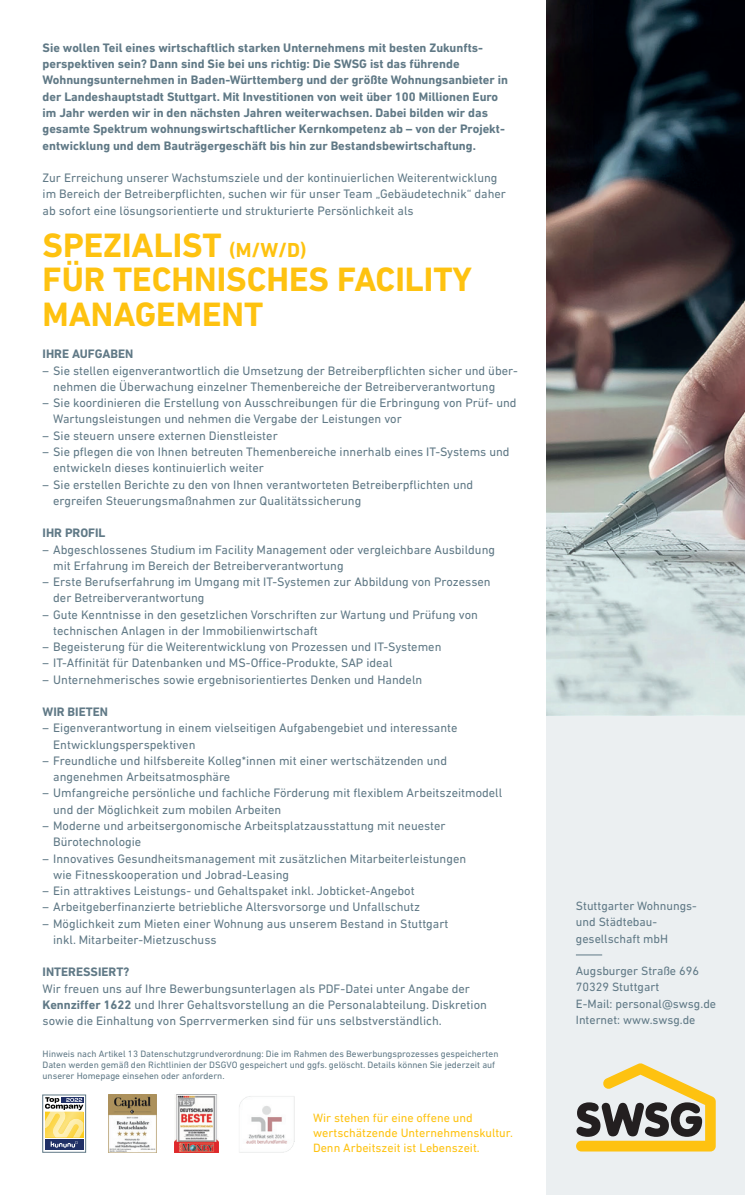
<style>
.page{position:relative;width:745px;height:1195px;background:#fff}
.page>*{position:absolute;margin:0;border:0;box-sizing:border-box;transform-origin:0 0}
.t1{font:700 34.38px/34.4px "DIN Next LT Pro";color:#fec210}
.t2{font:12.5px/16.2px "DIN Next LT Pro";color:#607986}
.t3{font:700 12.5px/16.2px "DIN Next LT Pro";color:#607986}
.t4{font:12.25px/16.2px "DIN Next LT Pro";color:#607986}
.t5{font:12.25px/15px "DIN Next LT Pro";color:#fec210}
.t6{font:12.12px "DIN Next LT Pro";color:#607986}
.t7{font:9.38px/11.2px "DIN Next LT Pro";color:#607986}
.s1{font-size:20.62px}
.s2{font-weight:700}
</style>
<div class="page">
<div style="left:546px;top:715px;width:198px;height:479px;background:#ebeff1"></div>
<img style="left:546px;top:0;width:198px;height:715px">
<svg style="left:576px;top:954px;width:25px;height:1px"></svg>
<svg style="left:576px;top:1063px;width:139px;height:88px"></svg>
<img style="left:174px;top:1094px;width:44px;height:58px">
<img style="left:108px;top:1094px;width:48px;height:58px">
<img style="left:239px;top:1096px;width:56px;height:56px">
<svg style="left:45px;top:1097px;width:39px;height:53px"></svg>
<img style="left:45px;top:1111px;width:38px;height:26px">
<div style="left:45px;top:1138px;width:38px;height:11px;background:#203066"></div>
<svg style="left:45px;top:1097px;width:38px;height:12px"></svg>
<svg style="left:51px;top:1141px;width:27px;height:6px"></svg>
<p class="t3" style="left:43px;top:39px;width:466px">Sie wollen Teil eines wirtschaftlich starken Unternehmens mit besten Zukunfts&shy;perspektiven sein? Dann sind Sie bei uns richtig: Die SWSG ist das führende Wohnungsunternehmen in Baden-Württemberg und der größte Wohnungsanbieter in der Landeshauptstadt Stuttgart. Mit Investitionen von weit über 100 Millionen Euro im Jahr werden wir in den nächsten Jahren weiterwachsen. Dabei bilden wir das gesamte Spektrum wohnungswirtschaftlicher Kernkompetenz ab – von der Projekt&shy;entwicklung und dem Bauträgergeschäft bis hin zur Bestandsbewirtschaftung.</p>
<p class="t2" style="left:43px;top:169px;width:464px">Zur Erreichung unserer Wachstumsziele und der kontinuierlichen Weiterentwicklung im Bereich der Betreiberpflichten, suchen wir für unser Team „Gebäudetechnik“ daher ab sofort eine lösungsorientierte und strukturierte Persönlichkeit als</p>
<h1 class="t1" style="left:43px;top:228px;width:431px">SPEZIALIST <span class="s1">(M/W/D)<br></span>FÜR TECHNISCHES FACILITY<br>MANAGEMENT</h1>
<p class="t3" style="left:43px;top:346px;width:92px">IHRE AUFGABEN</p>
<p class="t2" style="left:53px;top:362px;width:466px;text-indent:-11px">– Sie stellen eigenverantwortlich die Umsetzung der Betreiberpflichten sicher und über&shy;nehmen die Überwachung einzelner Themenbereiche der Betreiberverantwortung</p>
<p class="t2" style="left:53px;top:394px;width:464px;text-indent:-11px">– Sie koordinieren die Erstellung von Ausschreibungen für die Erbringung von Prüf- und<br>Wartungsleistungen und nehmen die Vergabe der Leistungen vor</p>
<p class="t2" style="left:43px;top:427px;width:236px">– Sie steuern unsere externen Dienstleister</p>
<p class="t2" style="left:53px;top:443px;width:457px;text-indent:-11px">– Sie pflegen die von Ihnen betreuten Themenbereiche innerhalb eines IT-Systems und entwickeln dieses kontinuierlich weiter</p>
<p class="t2" style="left:53px;top:476px;width:421px;text-indent:-11px">– Sie erstellen Berichte zu den von Ihnen verantworteten Betreiberpflichten und ergreifen Steuerungsmaßnahmen zur Qualitätssicherung</p>
<p class="t3" style="left:43px;top:524px;width:64px">IHR PROFIL</p>
<p class="t2" style="left:53px;top:541px;width:443px;text-indent:-11px">– Abgeschlossenes Studium im Facility Management oder vergleichbare Ausbildung mit Erfahrung im Bereich der Betreiberverantwortung</p>
<p class="t2" style="left:53px;top:573px;width:438px;text-indent:-11px">– Erste Berufserfahrung im Umgang mit IT-Systemen zur Abbildung von Prozessen der Betreiberverantwortung</p>
<p class="t2" style="left:53px;top:606px;width:426px;text-indent:-11px">– Gute Kenntnisse in den gesetzlichen Vorschriften zur Wartung und Prüfung von technischen Anlagen in der Immobilienwirtschaft</p>
<p class="t2" style="left:43px;top:638px;width:400px">– Begeisterung für die Weiterentwicklung von Prozessen und IT-Systemen</p>
<p class="t2" style="left:43px;top:654px;width:351px">– IT-Affinität für Datenbanken und MS-Office-Produkte, SAP ideal</p>
<p class="t2" style="left:43px;top:671px;width:381px">– Unternehmerisches sowie ergebnisorientiertes Denken und Handeln</p>
<p class="t3" style="left:43px;top:703px;width:67px">WIR BIETEN</p>
<p class="t2" style="left:53px;top:719px;width:405px;text-indent:-11px">– Eigenverantwortung in einem vielseitigen Aufgabengebiet und interessante<br>Entwicklungsperspektiven</p>
<p class="t2" style="left:53px;top:752px;width:395px;text-indent:-11px">– Freundliche und hilfsbereite Kolleg*innen mit einer wertschätzenden und angenehmen Arbeitsatmosphäre</p>
<p class="t2" style="left:53px;top:784px;width:450px;text-indent:-11px">– Umfangreiche persönliche und fachliche Förderung mit flexiblem Arbeitszeitmodell und der Möglichkeit zum mobilen Arbeiten</p>
<p class="t2" style="left:53px;top:817px;width:394px;text-indent:-11px">– Moderne und arbeitsergonomische Arbeitsplatzausstattung mit neuester<br>Bürotechnologie</p>
<p class="t2" style="left:53px;top:849px;width:414px;text-indent:-11px">– Innovatives Gesundheitsmanagement mit zusätzlichen Mitarbeiterleistungen wie Fitnesskooperation und Jobrad-Leasing</p>
<p class="t2" style="left:43px;top:882px;width:373px">– Ein attraktives Leistungs- und Gehaltspaket inkl. Jobticket-Angebot</p>
<p class="t2" style="left:43px;top:898px;width:379px">– Arbeitgeberfinanzierte betriebliche Altersvorsorge und Unfallschutz</p>
<p class="t2" style="left:53px;top:914px;width:396px;text-indent:-11px">– Möglichkeit zum Mieten einer Wohnung aus unserem Bestand in Stuttgart inkl. Mitarbeiter-Mietzuschuss</p>
<p class="t3" style="left:43px;top:963px;width:88px">INTERESSIERT?</p>
<p class="t2" style="left:43px;top:979px;width:445px">Wir freuen uns auf Ihre Bewerbungsunterlagen als PDF-Datei unter Angabe der<br><span class="s2">Kennziffer 1622</span> und Ihrer Gehaltsvorstellung an die Personalabteilung. Diskretion sowie die Einhaltung von Sperrvermerken sind für uns selbstverständlich.</p>
<p class="t7" style="left:43px;top:1047px;width:457px">Hinweis nach Artikel 13 Datenschutzgrundverordnung: Die im Rahmen des Bewerbungsprozesses gespeicherten<br>Daten werden gemäß den Richtlinien der DSGVO gespeichert und ggfs. gelöscht. Details können Sie jederzeit auf unserer Homepage einsehen oder anfordern.</p>
<p class="t5" style="left:313px;top:1110px;width:201px">Wir stehen für eine offene und wertschätzende Unternehmenskultur.<br>Denn Arbeitszeit ist Lebenszeit.</p>
<p class="t4" style="left:575px;top:897px;width:122px">Stuttgarter Wohnungs&shy;und Städtebau&shy;gesellschaft mbH</p>
<p class="t4" style="left:575px;top:962px;width:142px">Augsburger Straße 696<br>70329 Stuttgart<br>E-Mail: personal@swsg.de</p>
<p class="t6" style="left:575px;top:1012px;width:121px">Internet: www.swsg.de</p>
</div>
